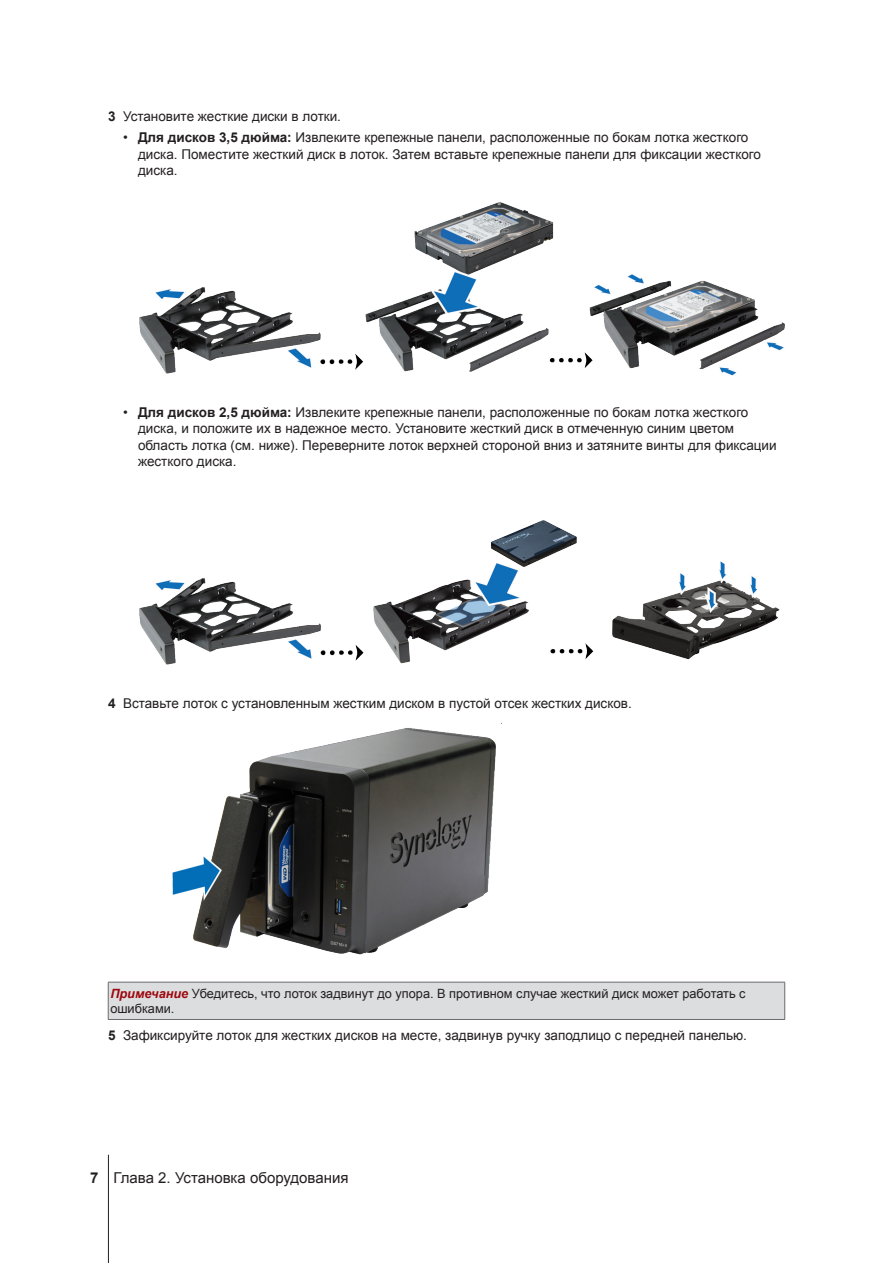
<style>
.page{position:relative;width:893px;height:1263px;background:#fff}
.page>*{position:absolute;margin:0;border:0;box-sizing:border-box;transform-origin:0 0}
.PageNumber-sidebar{font:15px "Arial";color:#231f20}
.t1{font:13.5px/16.5px "Arial";color:#231f20}
.Warning-sidebar{font:12.75px/15px "Arial";color:#231f20}
.s1{font-weight:700}
.s2{font-weight:700;font-style:italic;color:#9d070d}
</style>
<div class="page">
<hr style="left:108px;top:1155px;width:1px;height:108px;background:#231f20">
<img style="left:139px;top:202px;width:646px;height:174px">
<img style="left:139px;top:520px;width:641px;height:145px">
<img style="left:172px;top:728px;width:324px;height:227px">
<div style="left:108px;top:982px;width:677px;height:37px;background:#dcdddf"></div>
<hr style="left:108px;top:982px;width:677px;height:1px;background:#6c6d70">
<hr style="left:108px;top:982px;width:1px;height:37px;background:#6c6d70">
<hr style="left:784px;top:982px;width:1px;height:37px;background:#6c6d70">
<hr style="left:108px;top:1019px;width:677px;height:1px;background:#6c6d70">
<p class="t1" style="left:108px;top:109px;width:235px"><span class="s1">3</span> Установите жесткие диски в лотки.</p>
<p class="t1" style="left:138px;top:130px;width:625px;text-indent:-15px">• <span class="s1">Для дисков 3,5 дюйма:</span> Извлеките крепежные панели, расположенные по бокам лотка жесткого диска. Поместите жесткий диск в лоток. Затем вставьте крепежные панели для фиксации жесткого диска.</p>
<p class="t1" style="left:138px;top:404px;width:640px;text-indent:-15px">• <span class="s1">Для дисков 2,5 дюйма:</span> Извлеките крепежные панели, расположенные по бокам лотка жесткого диска, и положите их в надежное место. Установите жесткий диск в отмеченную синим цветом область лотка (см. ниже). Переверните лоток верхней стороной вниз и затяните винты для фиксации жесткого диска.</p>
<p class="t1" style="left:108px;top:695px;width:525px"><span class="s1">4</span> Вставьте лоток с установленным жестким диском в пустой отсек жестких дисков.</p>
<p class="Warning-sidebar" style="left:110px;top:986px;width:637px"><span class="s2">Примечание</span> Убедитесь, что лоток задвинут до упора. В противном случае жесткий диск может работать с ошибками.</p>
<p class="t1" style="left:108px;top:1027px;width:640px"><span class="s1">5</span> Зафиксируйте лоток для жестких дисков на месте, задвинув ручку заподлицо с передней панелью.</p>
<p class="PageNumber-sidebar" style="left:90px;top:1168px;width:260px"><span class="s1">7</span> Глава 2. Установка оборудования</p>
</div>
